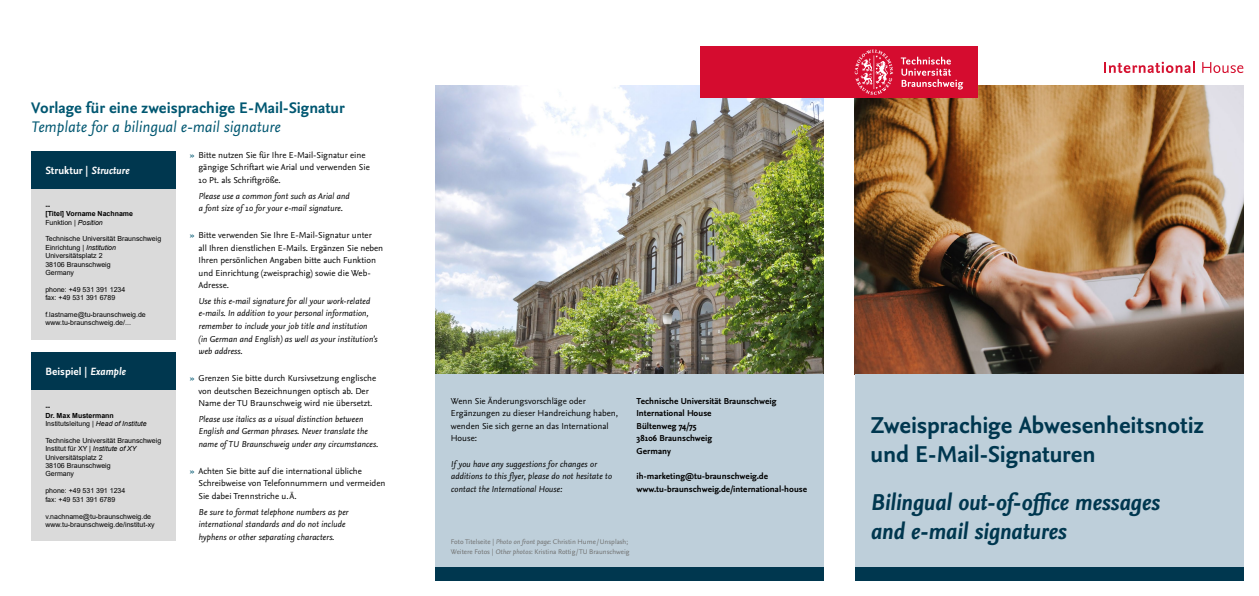
<style>
.page{position:relative;width:1259px;height:596px;background:#fff}
.page>*{position:absolute;margin:0;border:0;box-sizing:border-box;transform-origin:0 0}
.t1{font:700 24px/28.8px "Nexus Sans Pro";letter-spacing:-.005em;color:#00374f}
.t2{font:italic 700 24px/28.8px "Nexus Sans Pro";letter-spacing:-.01em;color:#00374f}
.t3{font:700 16px "Nexus Sans Pro";color:#005771}
.t4{font:italic 16px "Nexus Sans Pro";color:#005771}
.t5{font:700 11px "Nexus Sans Pro";color:#fff}
.t6{font:9px/12.6px "Nexus Sans Pro";color:#000}
.t7{font:italic 9px/12.6px "Nexus Sans Pro";color:#000}
.t8{font:700 9px/12.6px "Nexus Sans Pro";color:#000}
.t9{font:7px/8.4px "Arial";color:#000}
.t10{font:7px/9.8px "Nexus Sans Pro";color:#6f6f6e}
.t11{font:700 7px/8.4px "Arial";color:#000}
.s1{font-style:italic}
.s2{font-weight:400}
.s3{font-weight:400;font-style:italic}
.s4{color:#005771}
</style>
<div class="page">
<img style="left:855px;top:85px;width:388px;height:289px">
<div style="left:855px;top:374px;width:388px;height:192px;background:#becfda"></div>
<div style="left:855px;top:566px;width:388px;height:14px;background:#00374f"></div>
<svg style="left:1104px;top:61px;width:91px;height:12px"></svg>
<svg style="left:1202px;top:62px;width:41px;height:11px"></svg>
<img style="left:435px;top:85px;width:388px;height:289px">
<div style="left:435px;top:374px;width:388px;height:192px;background:#becfda"></div>
<div style="left:435px;top:566px;width:388px;height:14px;background:#00374f"></div>
<div style="left:31px;top:188px;width:145px;height:151px;background:#dadada"></div>
<div style="left:700px;top:46px;width:278px;height:52px;background:#d50c2f"></div>
<svg style="left:854px;top:50px;width:39px;height:45px"></svg>
<svg style="left:901px;top:57px;width:62px;height:32px"></svg>
<div style="left:31px;top:389px;width:145px;height:151px;background:#dadada"></div>
<div style="left:31px;top:151px;width:145px;height:37px;background:#00374f"></div>
<div style="left:31px;top:352px;width:145px;height:37px;background:#00374f"></div>
<h2 class="t3" style="left:31px;top:95px;width:315px">Vorlage für eine zweisprachige E-Mail-Signatur</h2>
<h2 class="t4" style="left:31px;top:114px;width:251px">Template for a bilingual e-mail signature</h2>
<p class="t5" style="left:45px;top:161px;width:85px">Struktur | <span class="s1">Structure</span></p>
<p class="t11" style="left:45px;top:201px;width:89px">--<br>[Titel] Vorname Nachname<br><span class="s2">Funktion |</span> <span class="s3">Position</span></p>
<p class="t9" style="left:45px;top:234px;width:117px">Technische Universität Braunschweig<br>Einrichtung | <span class="s1">Institution<br></span>Universitätsplatz 2<br>38106 Braunschweig<br>Germany</p>
<p class="t9" style="left:45px;top:285px;width:81px">phone: +49 531 391 1234 fax: +49 531 391 6789</p>
<p class="t9" style="left:45px;top:310px;width:102px">f.lastname@tu-braunschweig.de www.tu-braunschweig.de/...</p>
<p class="t5" style="left:45px;top:363px;width:82px">Beispiel | <span class="s1">Example</span></p>
<p class="t11" style="left:45px;top:402px;width:103px">--<br>Dr. Max Mustermann<br><span class="s2">Institutsleitung |</span> <span class="s3">Head of Institute</span></p>
<p class="t9" style="left:45px;top:436px;width:117px">Technische Universität Braunschweig<br>Institut für XY | <span class="s1">Institute of XY<br></span>Universitätsplatz 2<br>38106 Braunschweig<br>Germany</p>
<p class="t9" style="left:45px;top:486px;width:81px">phone: +49 531 391 1234 fax: +49 531 391 6789</p>
<p class="t9" style="left:45px;top:511px;width:111px">v.nachname@tu-braunschweig.de www.tu-braunschweig.de/institut-xy</p>
<p class="t6" style="left:198px;top:148px;width:173px;text-indent:-9px"><span class="s4">»</span> Bitte nutzen Sie für Ihre E-Mail-Signatur eine gängige Schriftart wie Arial und verwenden Sie<br>10 Pt. als Schriftgröße.</p>
<p class="t7" style="left:198px;top:189px;width:152px">Please use a common font such as Arial and a font size of 10 for your e-mail signature.</p>
<p class="t6" style="left:198px;top:228px;width:186px;text-indent:-9px"><span class="s4">»</span> Bitte verwenden Sie Ihre E-Mail-Signatur unter<br>all Ihren dienstlichen E-Mails. Ergänzen Sie neben Ihren persönlichen Angaben bitte auch Funktion und Einrichtung (zweisprachig) sowie die Web-Adresse.</p>
<p class="t7" style="left:198px;top:294px;width:181px">Use this e-mail signature for all your work-related e-mails. In addition to your personal information, remember to include your job title and institution (in German and English) as well as your institution’s web address.</p>
<p class="t6" style="left:190px;top:371px;width:188px;text-align:center"><span class="s4">»</span> Grenzen Sie bitte durch Kursivsetzung englische von deutschen Bezeichnungen optisch ab. Der<br>Name der TU Braunschweig wird nie übersetzt.</p>
<p class="t7" style="left:198px;top:412px;width:181px">Please use italics as a visual distinction between<br>English and German phrases. Never translate the name of TU Braunschweig under any circumstances.</p>
<p class="t6" style="left:198px;top:464px;width:189px;text-indent:-9px"><span class="s4">»</span> Achten Sie bitte auf die international übliche<br>Schreibweise von Telefonnummern und vermeiden<br>Sie dabei Trennstriche u.Ä.</p>
<p class="t7" style="left:198px;top:504px;width:151px">Be sure to format telephone numbers as per international standards and do not include hyphens or other separating characters.</p>
<p class="t6" style="left:451px;top:393px;width:169px">Wenn Sie Änderungsvorschläge oder<br>Ergänzungen zu dieser Handreichung haben, wenden Sie sich gerne an das International<br>House:</p>
<p class="t7" style="left:451px;top:456px;width:163px">If you have any suggestions for changes or additions to this flyer, please do not hesitate to contact the International House:</p>
<p class="t8" style="left:636px;top:393px;width:141px">Technische Universität Braunschweig<br>International House<br>Bültenweg 74/75<br>38106 Braunschweig<br>Germany</p>
<p class="t8" style="left:636px;top:469px;width:172px">ih-marketing@tu-braunschweig.de www.tu-braunschweig.de/international-house</p>
<p class="t10" style="left:451px;top:535px;width:180px">Foto Titelseite | <span class="s1">Photo on front page</span>: Christin Hume /Unsplash;<br>Weitere Fotos | <span class="s1">Other photos</span>: Kristina Rottig/TU Braunschweig</p>
<h1 class="t1" style="left:870px;top:409px;width:335px">Zweisprachige Abwesenheitsnotiz und E-Mail-Signaturen</h1>
<h1 class="t2" style="left:870px;top:486px;width:291px">Bilingual out-of-office messages and e-mail signatures</h1>
</div>
